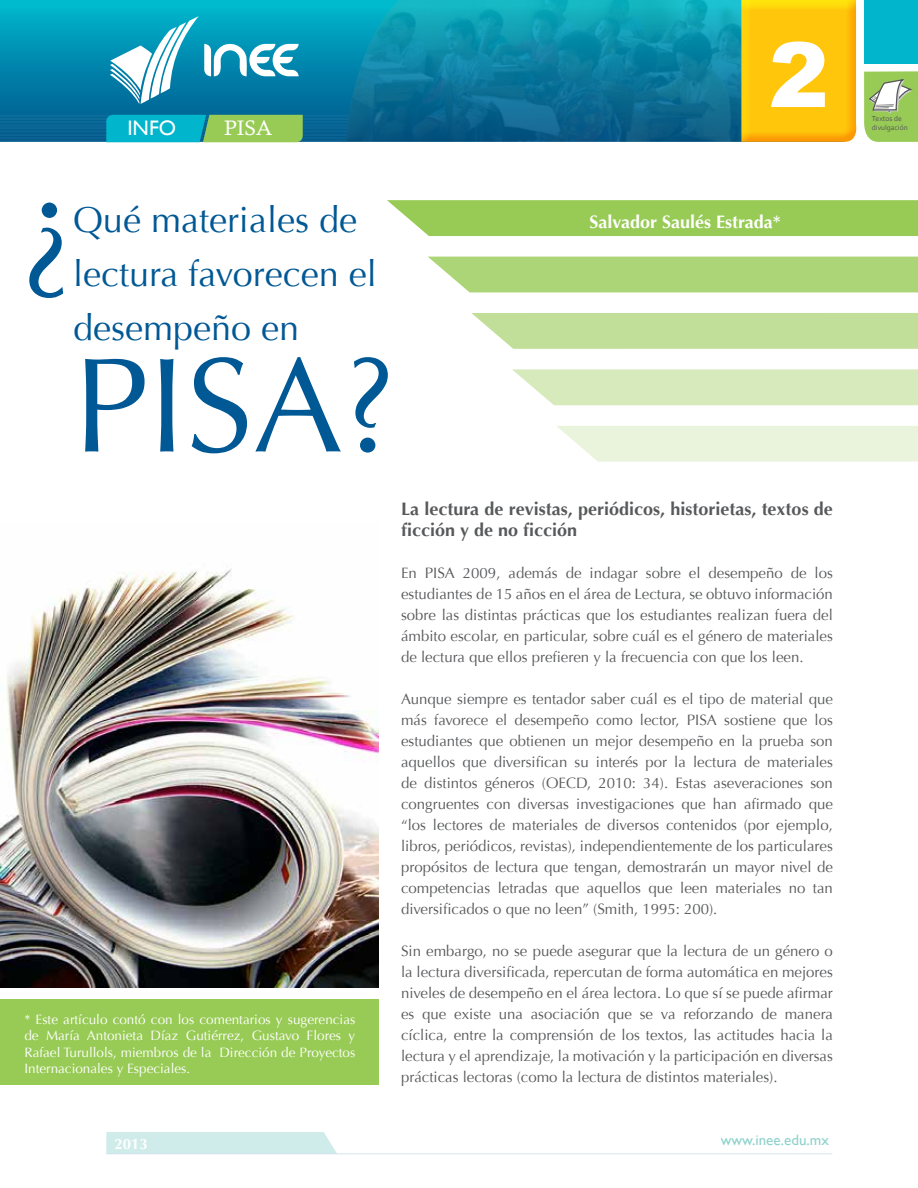
<style>
.page{position:relative;width:918px;height:1188px;background:#fff}
.page>*{position:absolute;margin:0;border:0;box-sizing:border-box;transform-origin:0 0}
.t1{font:135px "Optima";color:#005895}
.t2{font:900 90px "Arial";color:#fff}
.t3{font:36px/54px "Optima";color:#005895}
.t4{font:21px "Gill Sans";color:#fff}
.t5{font:21px "Calisto";color:#fff}
.t6{font:700 18px/21px "Optima";color:#58595b}
.t7{font:700 18px "Optima";color:#fff}
.t8{font:15px/21px "Optima";color:#58595b;text-align:justify}
.t9{font:15px "Gill Sans";color:#8ed2cc}
.t10{font:700 15px "Optima";color:#fff}
.t11{font:13.5px/16.5px "Optima";color:#fff;text-align:justify}
.t12{font:7.5px/9px "Corbel";color:#565659}
</style>
<div class="page">
<div style="left:106px;top:1132px;width:231px;height:21px;background:#d0ecea"></div>
<hr style="left:106px;top:1153px;width:726px;height:1px;background:#005a9c">
<div style="left:864px;top:0;width:54px;height:64px;background:#00b5cc"></div>
<svg style="left:0;top:0;width:341px;height:142px;background:#0189ae"></svg>
<img style="left:341px;top:0;width:399px;height:142px">
<svg style="left:110px;top:16px;width:189px;height:88px"></svg>
<svg style="left:106px;top:115px;width:197px;height:27px;background:#4abd90"></svg>
<svg style="left:864px;top:71px;width:54px;height:71px;background:#a5cc72"></svg>
<div style="left:0;top:1000px;width:378px;height:85px;background:#98cb55"></div>
<div style="left:387px;top:200px;width:531px;height:36px;background:#98cb55"></div>
<svg style="left:471px;top:313px;width:447px;height:36px;background:#c4e09e"></svg>
<div style="left:428px;top:257px;width:490px;height:35px;background:#acd577"></div>
<svg style="left:512px;top:369px;width:406px;height:36px;background:#d8ebbf"></svg>
<svg style="left:557px;top:426px;width:361px;height:36px;background:#ebf4df"></svg>
<div style="left:740px;top:0;width:116px;height:144px;background:#fcb32b;opacity:.75"></div>
<img style="left:0;top:569px;width:378px;height:418px">
<h3 class="t4" style="left:127px;top:115px;width:50px">INFO</h3>
<h3 class="t5" style="left:224px;top:116px;width:50px">PISA</h3>
<h2 class="t2" style="left:769px;top:10px;width:62px">2</h2>
<h1 class="t1" style="left:21px;top:144px;width:54px">¿</h1>
<h3 class="t3" style="left:73px;top:194px;width:305px">Qué materiales de lectura favorecen el desempeño en</h3>
<h1 class="t1" style="left:73px;top:327px;width:324px">PISA?</h1>
<p class="t7" style="left:590px;top:211px;width:193px">Salvador Saulés Estrada*</p>
<p class="t11" style="left:24px;top:1011px;width:332px">* Este artículo contó con los comentarios y sugerencias de María Antonieta Díaz Gutiérrez, Gustavo Flores y Rafael Turullols, miembros de la Dirección de Proyectos Internacionales y Especiales.</p>
<p class="t6" style="left:401px;top:498px;width:433px">La lectura de revistas, periódicos, historietas, textos de ficción y de no ficción</p>
<p class="t8" style="left:401px;top:562px;width:433px">En PISA 2009, además de indagar sobre el desempeño de los estudiantes de 15 años en el área de Lectura, se obtuvo información sobre las distintas prácticas que los estudiantes realizan fuera del ámbito escolar, en particular, sobre cuál es el género de materiales de lectura que ellos prefieren y la frecuencia con que los leen.</p>
<p class="t8" style="left:401px;top:688px;width:433px">Aunque siempre es tentador saber cuál es el tipo de material que más favorece el desempeño como lector, PISA sostiene que los estudiantes que obtienen un mejor desempeño en la prueba son aquellos que diversifican su interés por la lectura de materiales de distintos géneros (OECD, 2010: 34). Estas aseveraciones son congruentes con diversas investigaciones que han afirmado que “los lectores de materiales de diversos contenidos (por ejemplo, libros, periódicos, revistas), independientemente de los particulares propósitos de lectura que tengan, demostrarán un mayor nivel de competencias letradas que aquellos que leen materiales no tan diversificados o que no leen” (Smith, 1995: 200).</p>
<p class="t8" style="left:401px;top:940px;width:433px">Sin embargo, no se puede asegurar que la lectura de un género o la lectura diversificada, repercutan de forma automática en mejores niveles de desempeño en el área lectora. Lo que sí se puede afirmar es que existe una asociación que se va reforzando de manera cíclica, entre la comprensión de los textos, las actitudes hacia la lectura y el aprendizaje, la motivación y la participación en diversas prácticas lectoras (como la lectura de distintos materiales).</p>
<p class="t10" style="left:115px;top:1135px;width:35px">2013</p>
<p class="t9" style="left:721px;top:1132px;width:110px">www.inee.edu.mx</p>
<p class="t12" style="left:872px;top:114px;width:37px">Textos de divulgación</p>
</div>
